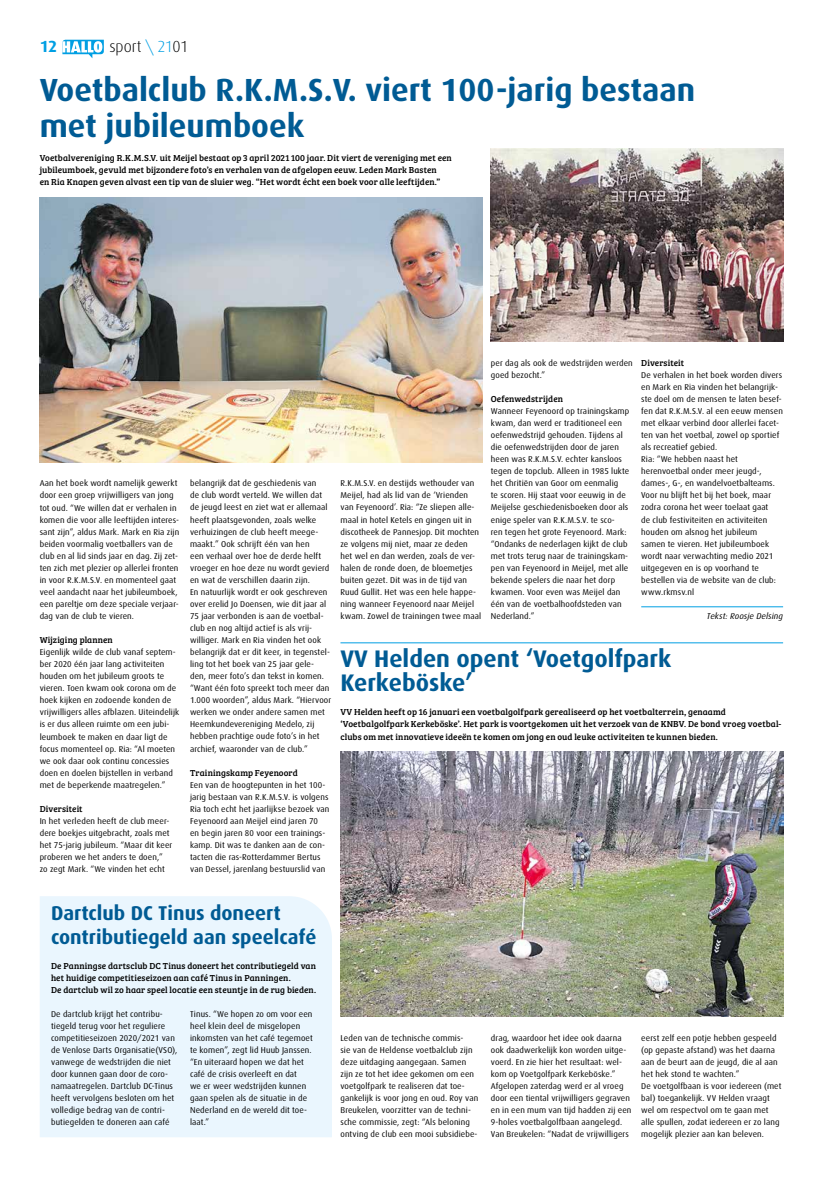
<style>
.page{position:relative;width:820px;height:1177px;background:#fff}
.page>*{position:absolute;margin:0;border:0;box-sizing:border-box;transform-origin:0 0}
.t1{font:700 32px/36.1px "Dax";color:#005b94}
.t2{font:700 24px/24.1px "Dax";color:#005b94}
.t3{font:700 20px/24.1px "Dax";color:#005b94}
.t4{font:700 16.1px "Dax";color:#009fe3}
.t5{font:300 16px "Dax";letter-spacing:-.01em;color:#000}
.t6{font:9px/12.1px "Bree Serif";letter-spacing:.01em;color:#000}
.t7{font:8.5px/12px "Dax";letter-spacing:.01em;color:#000}
.t8{font:italic 8.5px "Dax";letter-spacing:.01em;color:#000}
.s1{color:#009fe3}
</style>
<div class="page">
<svg style="left:62px;top:40px;width:42px;height:18px"></svg>
<hr style="left:641px;top:606px;width:141px;height:1px;background:#009fe3">
<img style="left:490px;top:149px;width:292px;height:193px">
<img style="left:40px;top:197px;width:442px;height:265px">
<img style="left:340px;top:751px;width:442px;height:265px">
<hr style="left:340px;top:642px;width:442px;height:1px;background:#009fe3">
<div style="left:40px;top:896px;width:292px;height:241px;background:#eaf6fe"></div>
<h3 class="t4" style="left:40px;top:38px;width:19px">12</h3>
<h3 class="t5" style="left:109px;top:38px;width:80px">sport <span class="s1">\ 21</span>01</h3>
<h1 class="t1" style="left:40px;top:72px;width:656px">Voetbalclub R.K.M.S.V. viert 100-jarig bestaan met jubileumboek</h1>
<p class="t6" style="left:40px;top:151px;width:413px">Voetbalvereniging R.K.M.S.V. uit Meijel bestaat op 3 april 2021 100 jaar. Dit viert de vereniging met een jubileumboek, gevuld met bijzondere foto’s en verhalen van de afgelopen eeuw. Leden Mark Basten<br>en Ria Knapen geven alvast een tip van de sluier weg. “Het wordt écht een boek voor alle leeftijden.”</p>
<p class="t7" style="left:40px;top:477px;width:141px">Aan het boek wordt namelijk gewerkt door een groep vrijwilligers van jong tot oud. “We willen dat er verhalen in komen die voor alle leeftijden interes&shy;sant zijn”, aldus Mark. Mark en Ria zijn beiden voormalig voetballers van de club en al lid sinds jaar en dag. Zij zet&shy;ten zich met plezier op allerlei fronten in voor R.K.M.S.V. en momenteel gaat veel aandacht naar het jubileumboek, een pareltje om deze speciale verjaar&shy;dag van de club te vieren.</p>
<p class="t6" style="left:40px;top:633px;width:75px">Wijziging plannen</p>
<p class="t7" style="left:40px;top:646px;width:141px">Eigenlijk wilde de club vanaf septem&shy;ber 2020 één jaar lang activiteiten houden om het jubileum groots te vieren. Toen kwam ook corona om de hoek kijken en zodoende konden de vrijwilligers alles afblazen. Uiteindelijk is er dus alleen ruimte om een jubi&shy;leumboek te maken en daar ligt de focus momenteel op. Ria: “Al moeten we ook daar ook continu concessies doen en doelen bijstellen in verband met de beperkende maatregelen.”</p>
<p class="t6" style="left:40px;top:802px;width:44px">Diversiteit</p>
<p class="t7" style="left:40px;top:815px;width:134px">In het verleden heeft de club meer&shy;dere boekjes uitgebracht, zoals met het 75-jarig jubileum. “Maar dit keer proberen we het anders te doen,” zo zegt Mark. “We vinden het echt</p>
<p class="t7" style="left:190px;top:477px;width:142px">belangrijk dat de geschiedenis van<br>de club wordt verteld. We willen dat de jeugd leest en ziet wat er allemaal heeft plaatsgevonden, zoals welke verhuizingen de club heeft meege&shy;maakt.” Ook schrijft één van hen<br>een verhaal over hoe de derde helft vroeger en hoe deze nu wordt gevierd en wat de verschillen daarin zijn.<br>En natuurlijk wordt er ook geschreven over erelid Jo Doensen, wie dit jaar al 75 jaar verbonden is aan de voetbal&shy;club en nog altijd actief is als vrij&shy;williger. Mark en Ria vinden het ook belangrijk dat er dit keer, in tegenstel&shy;ling tot het boek van 25 jaar gele&shy;den, meer foto’s dan tekst in komen. “Want één foto spreekt toch meer dan 1.000 woorden”, aldus Mark. “Hiervoor werken we onder andere samen met Heemkundevereniging Medelo, zij hebben prachtige oude foto’s in het archief, waaronder van de club.”</p>
<p class="t6" style="left:190px;top:766px;width:109px">Trainingskamp Feyenoord</p>
<p class="t7" style="left:190px;top:778px;width:141px">Een van de hoogtepunten in het 100- jarig bestaan van R.K.M.S.V. is volgens Ria toch echt het jaarlijkse bezoek van Feyenoord aan Meijel eind jaren 70<br>en begin jaren 80 voor een trainings&shy;kamp. Dit was te danken aan de con&shy;tacten die ras-Rotterdammer Bertus van Dessel, jarenlang bestuurslid van</p>
<p class="t7" style="left:490px;top:357px;width:143px">per dag als ook de wedstrijden werden goed bezocht.”</p>
<p class="t6" style="left:490px;top:392px;width:74px">Oefenwedstrijden</p>
<p class="t7" style="left:490px;top:405px;width:140px">Wanneer Feyenoord op trainingskamp kwam, dan werd er traditioneel een oefenwedstrijd gehouden. Tijdens al die oefenwedstrijden door de jaren heen was R.K.M.S.V. echter kansloos tegen de topclub. Alleen in 1985 lukte het Chritiën van Goor om eenmalig<br>te scoren. Hij staat voor eeuwig in de Meijelse geschiedenisboeken door als enige speler van R.K.M.S.V. te sco-<br>ren tegen het grote Feyenoord. Mark: “Ondanks de nederlagen kijkt de club met trots terug naar de trainingskam&shy;pen van Feyenoord in Meijel, met alle bekende spelers die naar het dorp kwamen. Voor even was Meijel dan één van de voetbalhoofdsteden van Nederland.”</p>
<p class="t6" style="left:641px;top:356px;width:44px">Diversiteit</p>
<p class="t7" style="left:641px;top:369px;width:143px">De verhalen in het boek worden divers en Mark en Ria vinden het belangrijk&shy;ste doel om de mensen te laten besef&shy;fen dat R.K.M.S.V. al een eeuw mensen met elkaar verbind door allerlei facet&shy;ten van het voetbal, zowel op sportief als recreatief gebied.<br>Ria: “We hebben naast het herenvoetbal onder meer jeugd-, dames-, G-, en wandelvoetbalteams.<br>Voor nu blijft het bij het boek, maar zodra corona het weer toelaat gaat<br>de club festiviteiten en activiteiten houden om alsnog het jubileum samen te vieren. Het jubileumboek wordt naar verwachting medio 2021 uitgegeven en is op voorhand te bestellen via de website van de club: www.rkmsv.nl</p>
<p class="t8" style="left:706px;top:611px;width:78px">Tekst: Roosje Delsing</p>
<h2 class="t2" style="left:340px;top:647px;width:332px">VV Helden opent ‘Voetgolfpark<br>Kerkeböske’</h2>
<p class="t6" style="left:340px;top:705px;width:442px">VV Helden heeft op 16 januari een voetbalgolfpark gerealiseerd op het voetbalterrein, genaamd ‘Voetbalgolfpark Kerkeböske’. Het park is voortgekomen uit het verzoek van de KNBV. De bond vroeg voetbal&shy;clubs om met innovatieve ideeën te komen om jong en oud leuke activiteiten te kunnen bieden.</p>
<p class="t7" style="left:340px;top:477px;width:142px">R.K.M.S.V. en destijds wethouder van Meijel, had als lid van de ‘Vrienden van Feyenoord’. Ria: “Ze sliepen alle&shy;maal in hotel Ketels en gingen uit in discotheek de Pannesjop. Dit mochten ze volgens mij niet, maar ze deden het wel en dan werden, zoals de ver&shy;halen de ronde doen, de bloemetjes buiten gezet. Dit was in de tijd van Ruud Gullit. Het was een hele happe&shy;ning wanneer Feyenoord naar Meijel kwam. Zowel de trainingen twee maal</p>
<h3 class="t3" style="left:51px;top:901px;width:267px">Dartclub DC Tinus doneert contributiegeld aan speelcafé</h3>
<p class="t6" style="left:51px;top:958px;width:266px">De Panningse dartsclub DC Tinus doneert het contributiegeld van het huidige competitieseizoen aan café Tinus in Panningen.<br>De dartclub wil zo haar speel locatie een steuntje in de rug bieden.</p>
<p class="t7" style="left:51px;top:1007px;width:128px">De dartclub krijgt het contribu&shy;tiegeld terug voor het reguliere competitieseizoen 2020/2021 van de Venlose Darts Organisatie(VSO), vanwege de wedstrijden die niet door kunnen gaan door de coro&shy;namaatregelen. Dartclub DC-Tinus heeft vervolgens besloten om het volledige bedrag van de contri&shy;butiegelden te doneren aan café</p>
<p class="t7" style="left:190px;top:1007px;width:124px">Tinus. “We hopen zo om voor een heel klein deel de misgelopen inkomsten van het café tegemoet te komen”, zegt lid Huub Janssen. “En uiteraard hopen we dat het café de crisis overleeft en dat<br>we er weer wedstrijden kunnen gaan spelen als de situatie in de<br>Nederland en de wereld dit toe&shy;laat.”</p>
<p class="t7" style="left:340px;top:1031px;width:139px">Leden van de technische commis-<br>sie van de Heldense voetbalclub zijn deze uitdaging aangegaan. Samen zijn ze tot het idee gekomen om een voetgolfpark te realiseren dat toe&shy;gankelijk is voor jong en oud. Roy van Breukelen, voorzitter van de techni&shy;sche commissie, zegt: “Als beloning ontving de club een mooi subsidiebe-</p>
<p class="t7" style="left:490px;top:1031px;width:142px">drag, waardoor het idee ook daarna ook daadwerkelijk kon worden uitge&shy;voerd. En zie hier het resultaat: wel&shy;kom op Voetgolfpark Kerkeböske.” Afgelopen zaterdag werd er al vroeg door een tiental vrijwilligers gegraven en in een mum van tijd hadden zij een 9-holes voetbalgolfbaan aangelegd.<br>Van Breukelen: “Nadat de vrijwilligers</p>
<p class="t7" style="left:641px;top:1031px;width:142px">eerst zelf een potje hebben gespeeld (op gepaste afstand) was het daarna aan de beurt aan de jeugd, die al aan het hek stond te wachten.”<br>De voetgolfbaan is voor iedereen (met bal) toegankelijk. VV Helden vraagt wel om respectvol om te gaan met alle spullen, zodat iedereen er zo lang mogelijk plezier aan kan beleven.</p>
</div>
